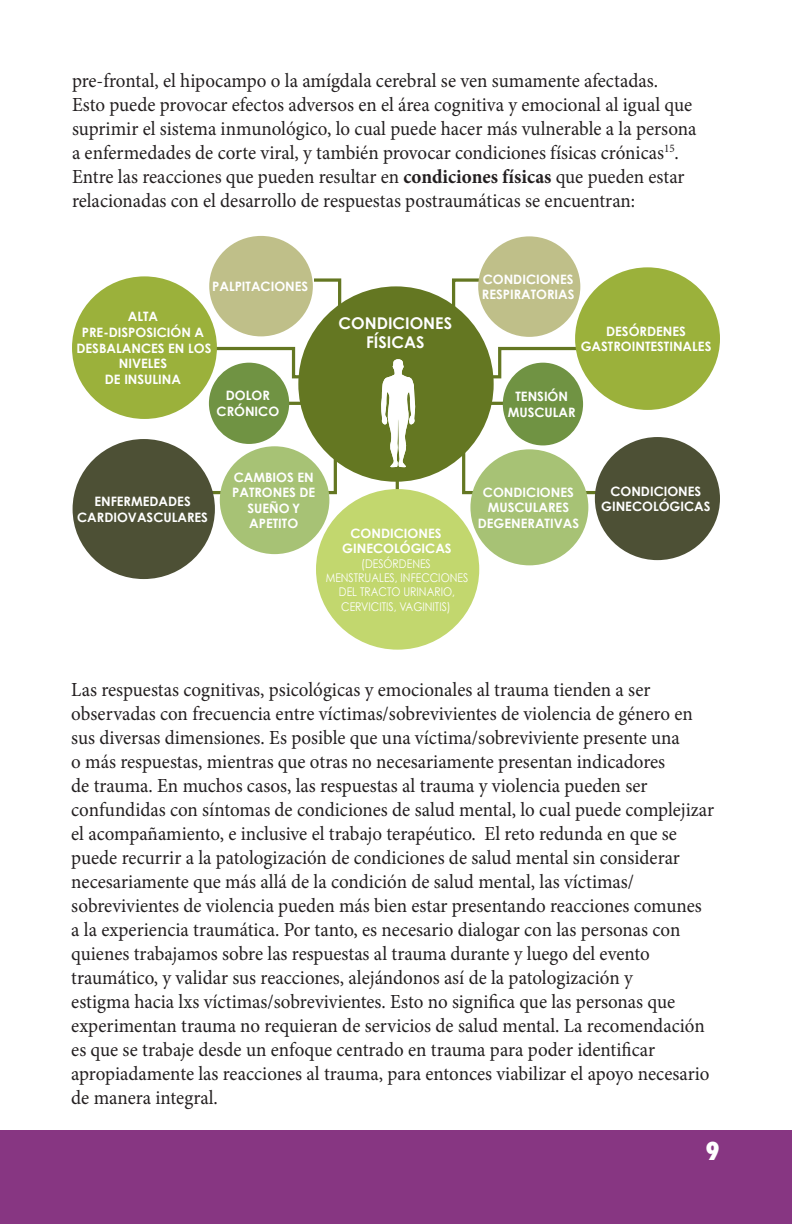
<style>
.page{position:relative;width:792px;height:1224px;background:#fff}
.page>*{position:absolute;margin:0;border:0;box-sizing:border-box;transform-origin:0 0}
.t1{font:800 condensed 24px "Futura";color:#fff}
.Body{font:20px/24px "Minion Pro";color:#231f20;scale:.95 1}
.t2{font:700 16.2px/19.4px "Century Gothic";color:#fff;text-align:center}
.t3{font:700 13px/15.6px "Century Gothic";color:#fff;text-align:center}
.t4{font:12px/14.4px "Century Gothic";color:#fff;text-align:center;scale:.87 1}
.s1{font-weight:700}
</style>
<div class="page">
<div style="left:0;top:1130px;width:792px;height:94px;background:#873682"></div>
<hr style="left:396px;top:472px;width:3px;height:33px;background:#647722">
<hr style="left:482px;top:402px;width:36px;height:3px;background:#647722">
<svg style="left:488px;top:346px;width:96px;height:34px"></svg>
<svg style="left:452px;top:278px;width:29px;height:31px"></svg>
<svg style="left:462px;top:446px;width:162px;height:50px"></svg>
<hr style="left:275px;top:402px;width:36px;height:3px;background:#647722">
<svg style="left:210px;top:346px;width:94px;height:34px"></svg>
<svg style="left:311px;top:277px;width:31px;height:32px"></svg>
<svg style="left:176px;top:446px;width:163px;height:50px"></svg>
<div style="left:503px;top:363px;width:80px;height:82px;background:#709343;border-radius:50%"></div>
<div style="left:209px;top:363px;width:80px;height:81px;background:#709343;border-radius:50%"></div>
<div style="left:209px;top:236px;width:104px;height:100px;background:#bfbf89;border-radius:50%"></div>
<div style="left:220px;top:446px;width:109px;height:108px;background:#a7c275;border-radius:50%"></div>
<div style="left:470px;top:449px;width:118px;height:116px;background:#a7c275;border-radius:50%"></div>
<div style="left:595px;top:437px;width:125px;height:123px;background:#4d5035;border-radius:50%"></div>
<div style="left:478px;top:236px;width:102px;height:101px;background:#bfbf89;border-radius:50%"></div>
<div style="left:73px;top:439px;width:142px;height:140px;background:#4d5035;border-radius:50%"></div>
<div style="left:575px;top:267px;width:145px;height:143px;background:#9bb13b;border-radius:50%"></div>
<div style="left:72px;top:276px;width:145px;height:143px;background:#9bb13b;border-radius:50%"></div>
<div style="left:316px;top:489px;width:163px;height:161px;background:#c2d76e;border-radius:50%"></div>
<div style="left:298px;top:286px;width:196px;height:196px;background:#647722;border-radius:50%"></div>
<svg style="left:381px;top:359px;width:34px;height:108px"></svg>
<p class="Body" style="left:72px;top:68px;width:659px">pre-frontal, el hipocampo o la amígdala cerebral se ven sumamente afectadas.<br>Esto puede provocar efectos adversos en el área cognitiva y emocional al igual que suprimir el sistema inmunológico, lo cual puede hacer más vulnerable a la persona a enfermedades de corte viral, y también provocar condiciones físicas crónicas<sup>15</sup>.<br>Entre las reacciones que pueden resultar en <span class="s1">condiciones físicas</span> que pueden estar relacionadas con el desarrollo de respuestas postraumáticas se encuentran:</p>
<p class="t3" style="left:212px;top:278px;width:98px">PALPITACIONES</p>
<p class="t3" style="left:128px;top:309px;width:32px">ALTA</p>
<p class="t3" style="left:76px;top:324px;width:137px">PRE-DISPOSICIÓN A<br>DESBALANCES EN LOS<br>NIVELES</p>
<p class="t3" style="left:105px;top:371px;width:78px">DE INSULINA</p>
<p class="t3" style="left:226px;top:388px;width:46px">DOLOR</p>
<p class="t3" style="left:217px;top:403px;width:64px">CRÓNICO</p>
<p class="t2" style="left:338px;top:313px;width:115px">CONDICIONES<br>FÍSICAS</p>
<p class="t3" style="left:482px;top:271px;width:94px;text-align:left">CONDICIONES<br>RESPIRATORIAS</p>
<p class="t3" style="left:606px;top:323px;width:81px">DESÓRDENES</p>
<p class="t3" style="left:581px;top:338px;width:132px">GASTROINTESTINALES</p>
<p class="t3" style="left:508px;top:388px;width:69px">TENSIÓN<br>MUSCULAR</p>
<p class="t3" style="left:77px;top:493px;width:132px">ENFERMEDADES<br>CARDIOVASCULARES</p>
<p class="t3" style="left:232px;top:469px;width:85px">CAMBIOS EN<br>PATRONES DE<br>SUEÑO Y</p>
<p class="t3" style="left:249px;top:516px;width:50px">APETITO</p>
<p class="t3" style="left:342px;top:525px;width:111px">CONDICIONES<br>GINECOLÓGICAS</p>
<p class="t4" style="left:361px;top:556px;width:82px">(DESÓRDENES</p>
<p class="t4" style="left:326px;top:570px;width:165px">MENSTRUALES, INFECCIONES<br>DEL TRACTO URINARIO,<br>CERVICITIS, VAGINITIS)</p>
<p class="t3" style="left:478px;top:484px;width:103px">CONDICIONES<br>MUSCULARES<br>DEGENERATIVAS</p>
<p class="t3" style="left:601px;top:483px;width:111px">CONDICIONES<br>GINECOLÓGICAS</p>
<p class="Body" style="left:71px;top:678px;width:678px">Las respuestas cognitivas, psicológicas y emocionales al trauma tienden a ser observadas con frecuencia entre víctimas/sobrevivientes de violencia de género en sus diversas dimensiones. Es posible que una víctima/sobreviviente presente una<br>o más respuestas, mientras que otras no necesariamente presentan indicadores<br>de trauma. En muchos casos, las respuestas al trauma y violencia pueden ser confundidas con síntomas de condiciones de salud mental, lo cual puede complejizar el acompañamiento, e inclusive el trabajo terapéutico. El reto redunda en que se puede recurrir a la patologización de condiciones de salud mental sin considerar necesariamente que más allá de la condición de salud mental, las víctimas/ sobrevivientes de violencia pueden más bien estar presentando reacciones comunes a la experiencia traumática. Por tanto, es necesario dialogar con las personas con quienes trabajamos sobre las respuestas al trauma durante y luego del evento traumático, y validar sus reacciones, alejándonos así de la patologización y<br>estigma hacia lxs víctimas/sobrevivientes. Esto no significa que las personas que experimentan trauma no requieran de servicios de salud mental. La recomendación es que se trabaje desde un enfoque centrado en trauma para poder identificar apropiadamente las reacciones al trauma, para entonces viabilizar el apoyo necesario de manera integral.</p>
<p class="t1" style="left:706px;top:1135px;width:16px">9</p>
</div>
